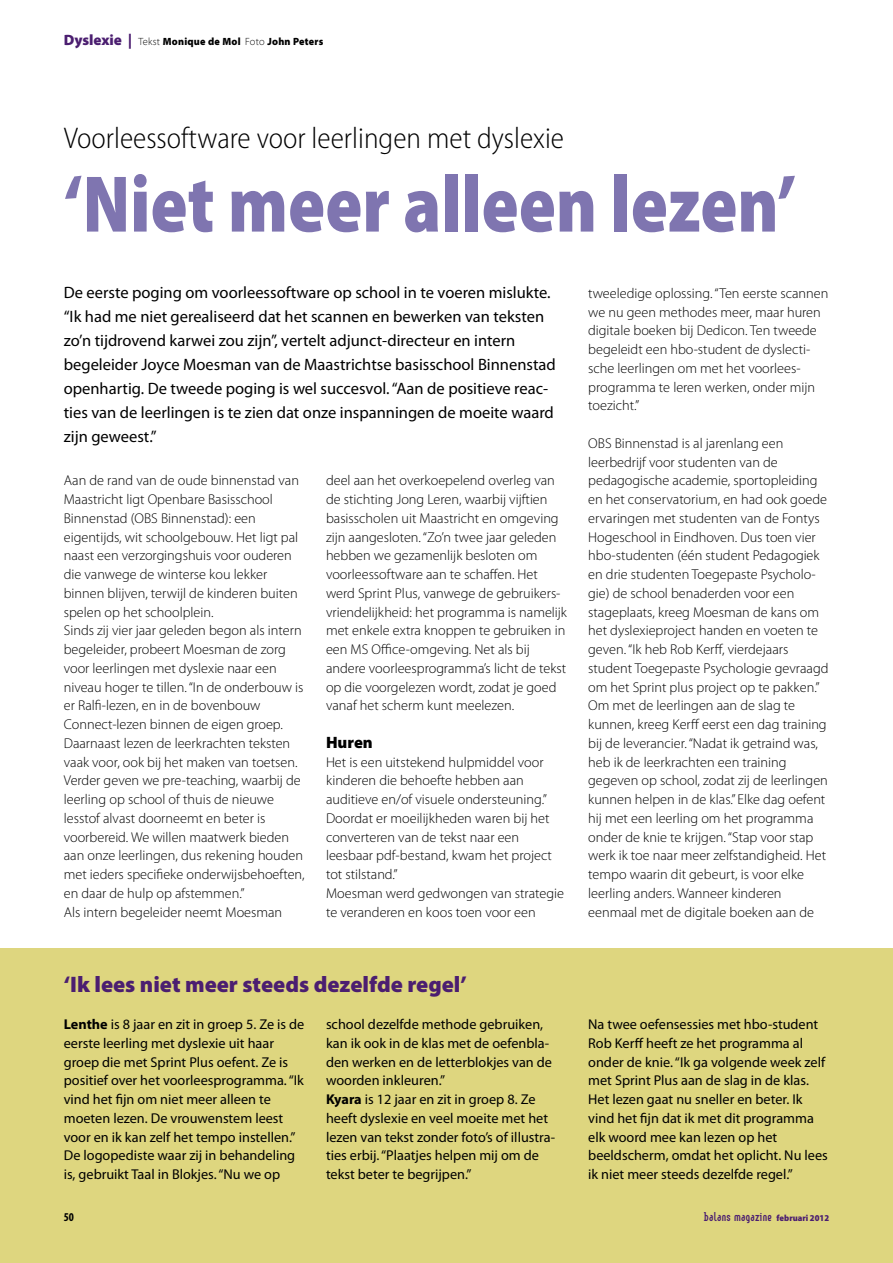
<style>
.page{position:relative;width:893px;height:1263px;background:#fff}
.page>*{position:absolute;margin:0;border:0;box-sizing:border-box;transform-origin:0 0}
.t1{font:900 semi-condensed 81px "Myriad Pro";color:#7f75b0;scale:.9 1}
.t2{font:300 semi-condensed 30px "Myriad Pro";color:#000}
.t3{font:900 22.5px "Myriad Pro";color:#4b1e70}
.t4{font:16.5px/24px "Myriad Pro";color:#000}
.t5{font:900 16.5px "Myriad Pro";color:#000}
.t6{font:300 14.25px/18.8px "Myriad Pro";color:#000}
.t7{font:14.25px/18.8px "Myriad Pro";color:#000}
.t8{font:700 12px "Linotype Method";letter-spacing:.03em;color:#4b1e70}
.t9{font:700 condensed 12px "Myriad Pro";color:#000}
.t10{font:900 semi-expanded 10.5px "Myriad Pro";letter-spacing:.025em;color:#000;scale:.9 1}
.s1{font-stretch:normal;font-size:15px;color:#4b1e70}
.s2{font-weight:300}
.s3{font-weight:700}
.s4{font-family:"Myriad Pro";font-weight:900;font-stretch:semi-condensed;font-size:9px}
</style>
<div class="page">
<div style="left:0;top:948px;width:893px;height:315px;background:#ded67f"></div>
<p class="t10" style="left:64px;top:36px;width:290px"><span class="s1">Dyslexie |</span> <span class="s2">Tekst</span> Monique de Mol <span class="s2">Foto</span> John Peters</p>
<h2 class="t2" style="left:64px;top:121px;width:502px">Voorleessoftware voor leerlingen met dyslexie</h2>
<h1 class="t1" style="left:64px;top:159px;width:815px">‘Niet meer alleen lezen’</h1>
<p class="t4" style="left:64px;top:281px;width:493px">De eerste poging om voorleessoftware op school in te voeren mislukte. “Ik had me niet gerealiseerd dat het scannen en bewerken van teksten zo’n tijdrovend karwei zou zijn”, vertelt adjunct-directeur en intern begeleider Joyce Moesman van de Maastrichtse basisschool Binnenstad openhartig. De tweede poging is wel succesvol. “Aan de positieve reac&shy;ties van de leerlingen is te zien dat onze inspanningen de moeite waard zijn geweest.”</p>
<p class="t6" style="left:588px;top:284px;width:242px">tweeledige oplossing. “Ten eerste scannen we nu geen methodes meer, maar huren digitale boeken bij Dedicon. Ten tweede begeleidt een hbo-student de dyslecti&shy;sche leerlingen om met het voorlees&shy;programma te leren werken, onder mijn toezicht.”</p>
<p class="t6" style="left:588px;top:434px;width:242px">OBS Binnenstad is al jarenlang een leerbedrijf voor studenten van de pedagogische academie, sportopleiding en het conservatorium, en had ook goede ervaringen met studenten van de Fontys Hogeschool in Eindhoven. Dus toen vier hbo-studenten (één student Pedagogiek en drie studenten Toegepaste Psycholo&shy;gie) de school benaderden voor een stageplaats, kreeg Moesman de kans om het dyslexieproject handen en voeten te geven. “Ik heb Rob Kerff, vierdejaars student Toegepaste Psychologie gevraagd om het Sprint plus project op te pakken.” Om met de leerlingen aan de slag te kunnen, kreeg Kerff eerst een dag training bij de leverancier. “Nadat ik getraind was, heb ik de leerkrachten een training gegeven op school, zodat zij de leerlingen kunnen helpen in de klas.” Elke dag oefent hij met een leerling om het programma onder de knie te krijgen. “Stap voor stap werk ik toe naar meer zelfstandigheid. Het tempo waarin dit gebeurt, is voor elke leerling anders. Wanneer kinderen eenmaal met de digitale boeken aan de</p>
<p class="t6" style="left:64px;top:471px;width:242px">Aan de rand van de oude binnenstad van Maastricht ligt Openbare Basisschool Binnenstad (OBS Binnenstad): een eigentijds, wit schoolgebouw. Het ligt pal naast een verzorgingshuis voor ouderen die vanwege de winterse kou lekker binnen blijven, terwijl de kinderen buiten spelen op het schoolplein.<br>Sinds zij vier jaar geleden begon als intern begeleider, probeert Moesman de zorg voor leerlingen met dyslexie naar een niveau hoger te tillen. “In de onderbouw is er Ralfi-lezen, en in de bovenbouw Connect-lezen binnen de eigen groep.<br>Daarnaast lezen de leerkrachten teksten vaak voor, ook bij het maken van toetsen.<br>Verder geven we pre-teaching, waarbij de leerling op school of thuis de nieuwe lesstof alvast doorneemt en beter is voorbereid. We willen maatwerk bieden aan onze leerlingen, dus rekening houden met ieders specifieke onderwijsbehoeften, en daar de hulp op afstemmen.”<br>Als intern begeleider neemt Moesman</p>
<p class="t6" style="left:326px;top:471px;width:242px">deel aan het overkoepelend overleg van de stichting Jong Leren, waarbij vijftien basisscholen uit Maastricht en omgeving zijn aangesloten. “Zo’n twee jaar geleden hebben we gezamenlijk besloten om voorleessoftware aan te schaffen. Het werd Sprint Plus, vanwege de gebruikers&shy;vriendelijkheid: het programma is namelijk met enkele extra knoppen te gebruiken in een MS Office-omgeving. Net als bij andere voorleesprogramma’s licht de tekst op die voorgelezen wordt, zodat je goed vanaf het scherm kunt meelezen.</p>
<p class="t5" style="left:326px;top:733px;width:48px">Huren</p>
<p class="t6" style="left:326px;top:753px;width:239px">Het is een uitstekend hulpmiddel voor kinderen die behoefte hebben aan auditieve en/of visuele ondersteuning.” Doordat er moeilijkheden waren bij het converteren van de tekst naar een leesbaar pdf-bestand, kwam het project tot stilstand.”<br>Moesman werd gedwongen van strategie te veranderen en koos toen voor een</p>
<h3 class="t3" style="left:64px;top:971px;width:405px">‘Ik lees niet meer steeds dezelfde regel’</h3>
<p class="t7" style="left:64px;top:1015px;width:242px"><span class="s3">Lenthe</span> is 8 jaar en zit in groep 5. Ze is de eerste leerling met dyslexie uit haar groep die met Sprint Plus oefent. Ze is positief over het voorleesprogramma. “Ik vind het fijn om niet meer alleen te moeten lezen. De vrouwenstem leest voor en ik kan zelf het tempo instellen.” De logopediste waar zij in behandeling is, gebruikt Taal in Blokjes. “Nu we op</p>
<p class="t7" style="left:326px;top:1015px;width:231px">school dezelfde methode gebruiken, kan ik ook in de klas met de oefenbla&shy;den werken en de letterblokjes van de woorden inkleuren.”<br><span class="s3">Kyara</span> is 12 jaar en zit in groep 8. Ze heeft dyslexie en veel moeite met het lezen van tekst zonder foto’s of illustra&shy;ties erbij. “Plaatjes helpen mij om de tekst beter te begrijpen.”</p>
<p class="t7" style="left:588px;top:1015px;width:241px">Na twee oefensessies met hbo-student Rob Kerff heeft ze het programma al onder de knie. “Ik ga volgende week zelf met Sprint Plus aan de slag in de klas.<br>Het lezen gaat nu sneller en beter. Ik vind het fijn dat ik met dit programma elk woord mee kan lezen op het beeldscherm, omdat het oplicht. Nu lees ik niet meer steeds dezelfde regel.”</p>
<p class="t9" style="left:64px;top:1210px;width:12px">50</p>
<p class="t8" style="left:704px;top:1211px;width:126px">balans magazine <span class="s4">februari 2012</span></p>
</div>
